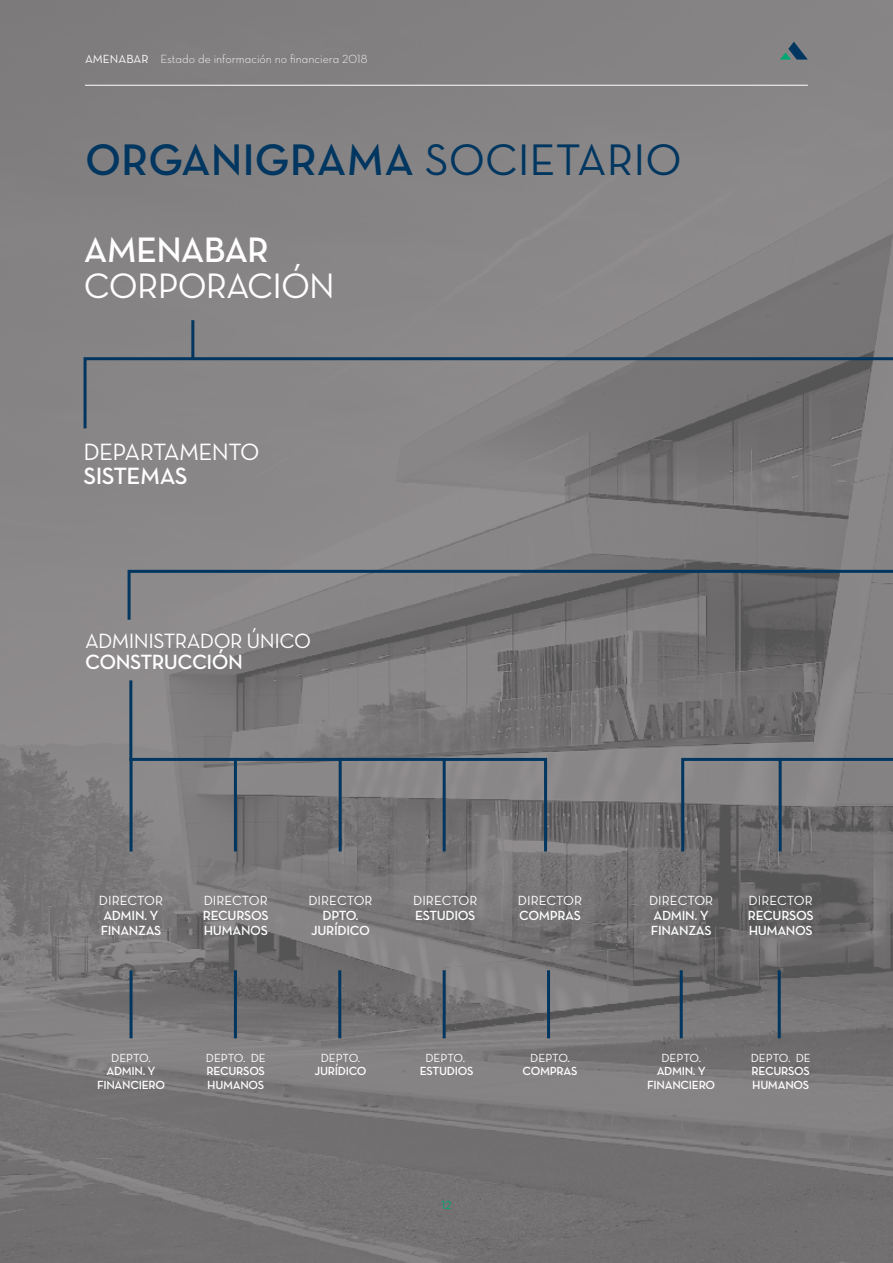
<style>
.page{position:relative;width:893px;height:1263px;background:#fff}
.page>*{position:absolute;margin:0;border:0;box-sizing:border-box;transform-origin:0 0}
.t1{font:45px "Neutra Text Demi Alt";color:#00365f}
.t2{font:36px "Neutra Text Book Alt";letter-spacing:-.025em;color:#fff}
.t3{font:36px "Neutra Text Demi Alt";letter-spacing:-.025em;color:#fff}
.t4{font:24px "Neutra Text Book Alt";letter-spacing:-.025em;color:#fff}
.t5{font:24px "Neutra Text Demi Alt";letter-spacing:-.025em;color:#fff}
.t6{font:21px "Neutra Text Book Alt";letter-spacing:-.025em;color:#fff}
.t7{font:21px "Neutra Text Demi Alt";letter-spacing:-.025em;color:#fff}
.t8{font:13.5px/15px "Neutra Text Demi Alt";letter-spacing:-.025em;color:#fff}
.t9{font:13.5px "Neutra Text Book Alt";color:#fff}
.t10{font:12px/13.5px "Neutra Text Demi Alt";letter-spacing:-.025em;color:#fff;text-align:center}
.t11{font:12px "Neutra Text Book Alt";letter-spacing:-.015em;color:#fff}
.t12{font:12px "Neutra Text Light Alt";color:#fff}
.t13{font:12px "Neutra Text Book Alt";color:#00a874}
.s1{font-family:"Neutra Text Book Alt"}
</style>
<div class="page">
<img style="left:0;top:0;width:893px;height:1263px">
<hr style="left:85px;top:85px;width:723px;height:1px;background:#fff">
<svg style="left:780px;top:42px;width:28px;height:18px"></svg>
<svg style="left:84px;top:357px;width:809px;height:73px"></svg>
<svg style="left:128px;top:570px;width:765px;height:51px"></svg>
<div style="left:130px;top:758px;width:417px;height:95px;border:3px solid #00365f"></div>
<svg style="left:681px;top:758px;width:212px;height:95px"></svg>
<hr style="left:191px;top:320px;width:3px;height:38px;background:#00365f">
<hr style="left:130px;top:970px;width:3px;height:68px;background:#00365f">
<hr style="left:234px;top:970px;width:3px;height:68px;background:#00365f">
<hr style="left:338px;top:970px;width:3px;height:68px;background:#00365f">
<hr style="left:443px;top:970px;width:3px;height:68px;background:#00365f">
<hr style="left:443px;top:758px;width:3px;height:93px;background:#00365f">
<hr style="left:779px;top:758px;width:3px;height:93px;background:#00365f">
<hr style="left:339px;top:758px;width:3px;height:93px;background:#00365f">
<hr style="left:234px;top:758px;width:3px;height:93px;background:#00365f">
<hr style="left:129px;top:680px;width:3px;height:81px;background:#00365f">
<hr style="left:547px;top:970px;width:3px;height:68px;background:#00365f">
<hr style="left:680px;top:970px;width:3px;height:68px;background:#00365f">
<hr style="left:778px;top:970px;width:3px;height:68px;background:#00365f">
<p class="t12" style="left:85px;top:52px;width:284px"><span class="s1">AMENABAR</span> Estado de información no financiera 2018</p>
<h1 class="t1" style="left:85px;top:132px;width:598px">ORGANIGRAMA <span class="s1">SOCIETARIO</span></h1>
<h2 class="t3" style="left:84px;top:228px;width:187px">AMENABAR</h2>
<h2 class="t2" style="left:84px;top:264px;width:253px">CORPORACIÓN</h2>
<h3 class="t4" style="left:84px;top:437px;width:177px">DEPARTAMENTO</h3>
<h3 class="t5" style="left:84px;top:461px;width:106px">SISTEMAS</h3>
<h3 class="t6" style="left:85px;top:628px;width:227px">ADMINISTRADOR ÚNICO</h3>
<h3 class="t7" style="left:85px;top:649px;width:160px">CONSTRUCCIÓN</h3>
<p class="t9" style="left:99px;top:892px;width:66px">DIRECTOR</p>
<p class="t8" style="left:101px;top:907px;width:62px">ADMIN. Y<br>FINANZAS</p>
<p class="t9" style="left:204px;top:892px;width:66px">DIRECTOR</p>
<p class="t8" style="left:203px;top:907px;width:67px">RECURSOS<br>HUMANOS</p>
<p class="t9" style="left:308px;top:892px;width:66px">DIRECTOR</p>
<p class="t8" style="left:311px;top:907px;width:60px;text-align:center">DPTO.<br>JURÍDICO</p>
<p class="t9" style="left:413px;top:892px;width:66px">DIRECTOR</p>
<p class="t8" style="left:415px;top:907px;width:62px">ESTUDIOS</p>
<p class="t9" style="left:518px;top:892px;width:66px">DIRECTOR</p>
<p class="t8" style="left:519px;top:907px;width:63px">COMPRAS</p>
<p class="t11" style="left:111px;top:1050px;width:41px">DEPTO.</p>
<p class="t10" style="left:97px;top:1064px;width:70px">ADMIN. Y<br>FINANCIERO</p>
<p class="t11" style="left:206px;top:1050px;width:61px">DEPTO. DE</p>
<p class="t10" style="left:207px;top:1064px;width:60px;text-align:left">RECURSOS<br>HUMANOS</p>
<p class="t11" style="left:321px;top:1050px;width:41px">DEPTO.</p>
<p class="t10" style="left:314px;top:1064px;width:54px">JURÍDICO</p>
<p class="t11" style="left:425px;top:1050px;width:41px">DEPTO.</p>
<p class="t10" style="left:420px;top:1064px;width:55px">ESTUDIOS</p>
<p class="t13" style="left:441px;top:1198px;width:12px">12</p>
<p class="t11" style="left:530px;top:1050px;width:41px">DEPTO.</p>
<p class="t10" style="left:523px;top:1064px;width:56px">COMPRAS</p>
<p class="t9" style="left:649px;top:892px;width:66px">DIRECTOR</p>
<p class="t8" style="left:651px;top:907px;width:62px">ADMIN. Y<br>FINANZAS</p>
<p class="t9" style="left:749px;top:892px;width:66px">DIRECTOR</p>
<p class="t8" style="left:748px;top:907px;width:67px">RECURSOS<br>HUMANOS</p>
<p class="t11" style="left:661px;top:1050px;width:41px">DEPTO.</p>
<p class="t10" style="left:647px;top:1064px;width:70px">ADMIN. Y<br>FINANCIERO</p>
<p class="t11" style="left:751px;top:1050px;width:61px">DEPTO. DE</p>
<p class="t10" style="left:751px;top:1064px;width:60px;text-align:left">RECURSOS<br>HUMANOS</p>
</div>
